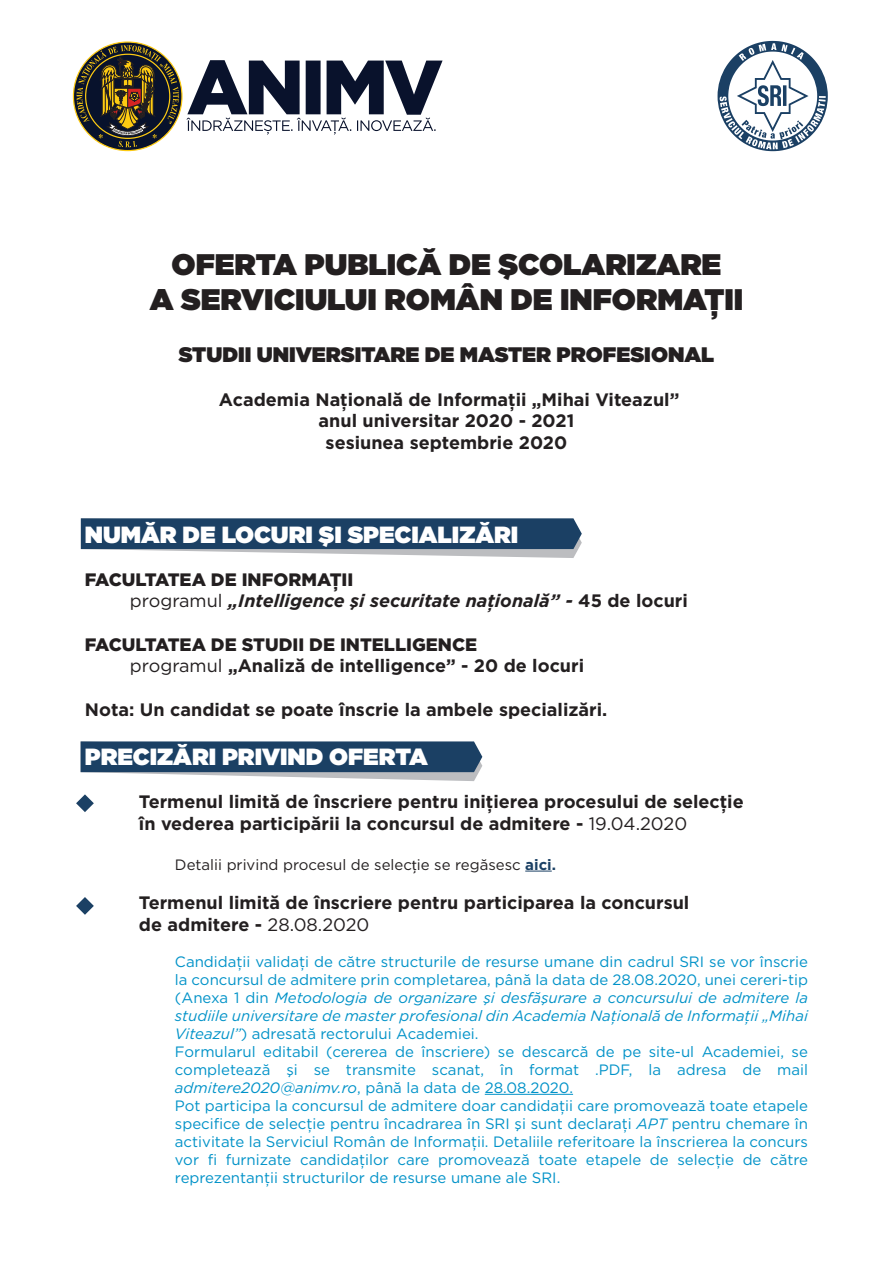
<style>
.page{position:relative;width:893px;height:1263px;background:#fff}
.page>*{position:absolute;margin:0;border:0;box-sizing:border-box;transform-origin:0 0}
.t1{font:900 29.7px/35.7px "Gotham";color:#231f20;text-align:center}
.t2{font:900 23.4px "Gotham";color:#fff}
.t3{font:900 21px "Gotham";color:#231f20}
.t4{font:700 18px/21.6px "Gotham";color:#231f20}
.t5{font:italic 700 18px/21.6px "Gotham";color:#231f20}
.t6{font:15px/18px "Gotham";color:#0092c8}
.t7{font:15px "Gotham";color:#231f20}
.s1{font-weight:900;font-style:normal}
.s2{font-weight:400;font-style:normal}
.s3{font-style:normal}
.s4{font-weight:900}
.s5{font-weight:400}
.s6{font-family:"Myriad Pro"}
.s7{font-weight:700;color:#1b4064}
.s8{font-style:italic}
</style>
<div class="page">
<svg style="left:81px;top:518px;width:501px;height:40px;background:#496681"></svg>
<svg style="left:81px;top:741px;width:401px;height:40px;background:#496681"></svg>
<svg style="left:73px;top:41px;width:110px;height:110px"></svg>
<img style="left:186px;top:118px;width:247px;height:13px">
<img style="left:187px;top:60px;width:256px;height:55px">
<svg style="left:717px;top:41px;width:111px;height:110px"></svg>
<svg style="left:525px;top:871px;width:27px;height:1px"></svg>
<hr style="left:485px;top:1094px;width:88px;height:1px;background:#0092c8">
<svg style="left:76px;top:794px;width:18px;height:18px"></svg>
<svg style="left:76px;top:897px;width:18px;height:18px"></svg>
<h1 class="t1" style="left:150px;top:246px;width:595px">OFERTA PUBLICĂ DE ŞCOLARIZARE<br>A SERVICIULUI ROMÂN DE INFORMAŢII</h1>
<h3 class="t3" style="left:179px;top:340px;width:537px">STUDII UNIVERSITARE DE MASTER PROFESIONAL</h3>
<p class="t4" style="left:219px;top:388px;width:462px;text-align:center">Academia Naţională de Informaţii „Mihai Viteazul” anul universitar 2020 - 2021<br>sesiunea septembrie 2020</p>
<h2 class="t2" style="left:85px;top:518px;width:435px">NUMĂR DE LOCURI ŞI SPECIALIZĂRI</h2>
<p class="t5" style="left:130px;top:569px;width:559px;text-indent:-45px"><span class="s1">FACULTATEA DE INFORMAŢII<br></span><span class="s2">programul</span> „Intelligence şi securitate naţională” - <span class="s3">45 de locuri</span></p>
<p class="t4" style="left:130px;top:633px;width:456px;text-indent:-45px"><span class="s4">FACULTATEA DE STUDII DE INTELLIGENCE<br></span><span class="s5">programul</span> „Analiză de intelligence” - 20 de locuri</p>
<p class="t4" style="left:85px;top:698px;width:524px">Nota: Un candidat se poate înscrie la ambele specializări.</p>
<h2 class="t2" style="left:85px;top:740px;width:344px">PRECIZĂRI PRIVIND OFERTA</h2>
<p class="t4" style="left:139px;top:791px;width:606px">Termenul limită de înscriere pentru iniţierea procesului de selecţie în vederea participării la concursul de admitere - <span class="s5">19.04.2020</span></p>
<p class="t7" style="left:175px;top:855px;width:383px">Detalii privind procesul de selec<span class="s6">ț</span>ie se regăsesc <span class="s7">aici.</span></p>
<p class="t4" style="left:139px;top:892px;width:552px">Termenul limită de înscriere pentru participarea la concursul de admitere - <span class="s5">28.08.2020</span></p>
<p class="t6" style="left:175px;top:952px;width:635px">Candidaţii validaţi de către structurile de resurse umane din cadrul SRI se vor înscrie la concursul de admitere prin completarea, până la data de 28.08.2020, unei cereri-tip (Anexa 1 din <span class="s8">Metodologia de organizare şi desfăşurare a concursului de admitere la studiile universitare de master profesional din Academia Naţională de Informaţii „Mihai Viteazul”</span>) adresată rectorului Academiei.<br>Formularul editabil (cererea de înscriere) se descarcă de pe site-ul Academiei, se completează şi se transmite scanat, în format .PDF, la adresa de mail <span class="s8">admitere2020@animv.ro</span>, până la data de 28.08.2020.<br>Pot participa la concursul de admitere doar candidaţii care promovează toate etapele specifice de selecţie pentru încadrarea în SRI şi sunt declaraţi <span class="s8">APT</span> pentru chemare în activitate la Serviciul Român de Informaţii. Detaliile referitoare la înscrierea la concurs vor fi furnizate candidaţilor care promovează toate etapele de selecţie de către reprezentanţii structurilor de resurse umane ale SRI.</p>
</div>
